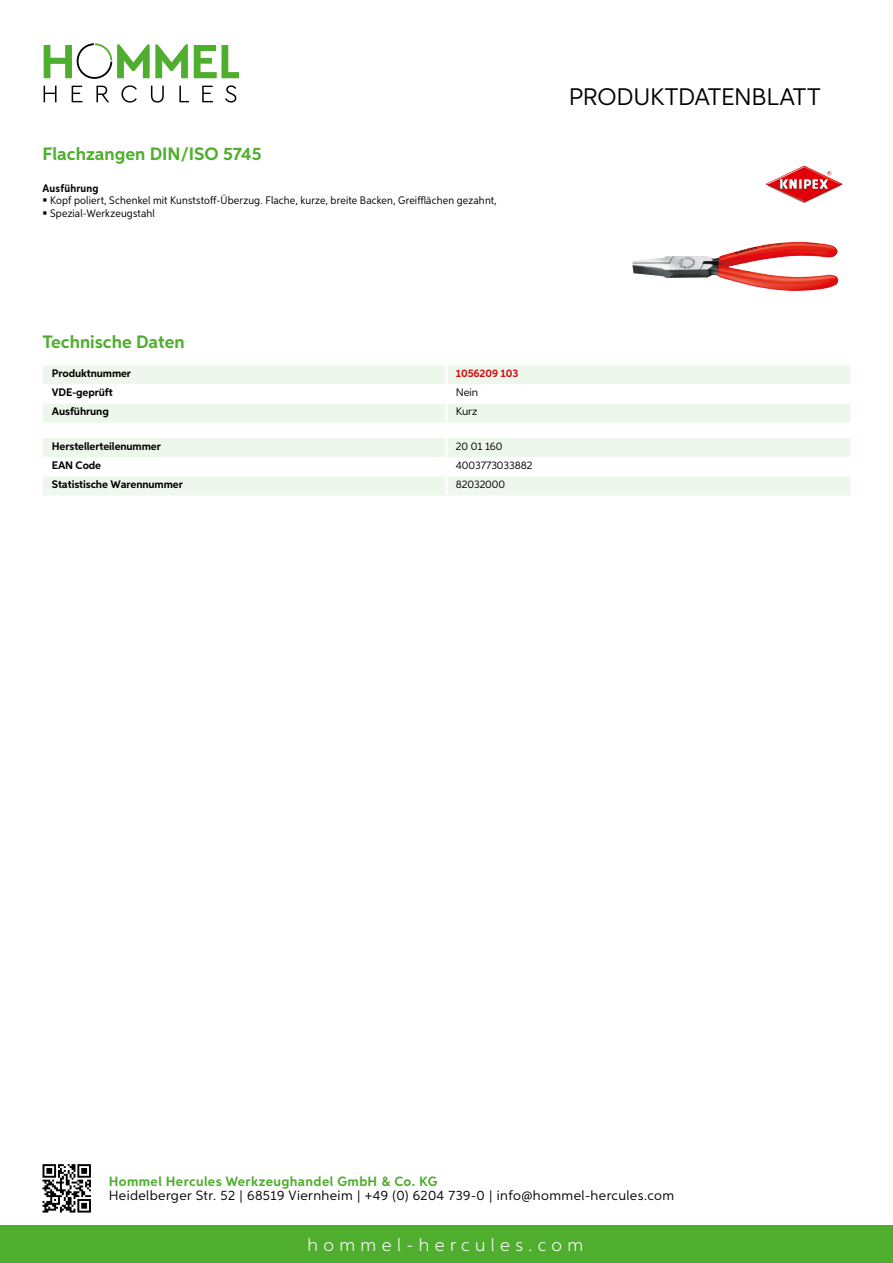
<style>
.page{position:relative;width:893px;height:1263px;background:#fff}
.page>*{position:absolute;margin:0;border:0;box-sizing:border-box;transform-origin:0 0}
.t1{font:24px "Aspira";letter-spacing:-.01em;color:#000}
.t2{font:700 18px "Aspira";color:#50ae2f}
.t3{font:300 18px "Aspira";letter-spacing:.3em;color:#fff}
.t4{font:13.5px "Aspira";letter-spacing:.03em;color:#000}
.t5{font:700 13.5px "Aspira";letter-spacing:.03em;color:#50ae2f}
.t6{font:10.95px/12.8px "Aspira Nar";letter-spacing:.015em;color:#000}
.t7{font:700 10.95px "Aspira";letter-spacing:-.01em;color:#000}
.t8{font:10.95px "Aspira";letter-spacing:-.01em;color:#000}
.t9{font:700 10.95px "Aspira";letter-spacing:-.01em;color:#cd1013}
.t10{font:700 10.95px "Aspira Nar";letter-spacing:.02em;color:#000}
</style>
<div class="page">
<div style="left:0;top:1226px;width:893px;height:37px;background:#50ae2f"></div>
<svg style="left:43px;top:1164px;width:48px;height:48px"></svg>
<svg style="left:194px;top:45px;width:45px;height:33px"></svg>
<svg style="left:44px;top:43px;width:144px;height:36px"></svg>
<svg style="left:44px;top:86px;width:13px;height:16px"></svg>
<svg style="left:72px;top:86px;width:10px;height:16px"></svg>
<svg style="left:96px;top:86px;width:13px;height:16px"></svg>
<svg style="left:121px;top:85px;width:16px;height:18px"></svg>
<svg style="left:151px;top:86px;width:13px;height:17px"></svg>
<svg style="left:179px;top:86px;width:10px;height:16px"></svg>
<svg style="left:202px;top:86px;width:11px;height:16px"></svg>
<svg style="left:225px;top:85px;width:11px;height:18px"></svg>
<svg style="left:43px;top:365px;width:807px;height:58px"></svg>
<hr style="left:445px;top:403px;width:3px;height:20px;background:#fff">
<svg style="left:43px;top:438px;width:807px;height:57px"></svg>
<hr style="left:445px;top:476px;width:3px;height:19px;background:#fff">
<img style="left:632px;top:242px;width:207px;height:49px">
<svg style="left:766px;top:166px;width:76px;height:38px"></svg>
<h2 class="t2" style="left:43px;top:142px;width:221px">Flachzangen DIN/ISO 5745</h2>
<p class="t10" style="left:43px;top:181px;width:58px">Ausführung</p>
<p class="t6" style="left:50px;top:194px;width:448px">Kopf poliert, Schenkel mit Kunststoff-Überzug. Flache, kurze, breite Backen, Greifflächen gezahnt,<br>Spezial-Werkzeugstahl</p>
<h1 class="t1" style="left:569px;top:82px;width:253px">Produktdatenblatt</h1>
<h2 class="t2" style="left:43px;top:331px;width:144px">Technische Daten</h2>
<p class="t7" style="left:52px;top:367px;width:81px">Produktnummer</p>
<p class="t9" style="left:456px;top:367px;width:64px">1056209 103</p>
<p class="t7" style="left:52px;top:386px;width:63px">VDE-geprüft</p>
<p class="t8" style="left:456px;top:386px;width:24px">Nein</p>
<p class="t7" style="left:52px;top:405px;width:58px">Ausführung</p>
<p class="t8" style="left:456px;top:405px;width:23px">Kurz</p>
<p class="t7" style="left:52px;top:439px;width:111px">Herstellerteilenummer</p>
<p class="t8" style="left:456px;top:439px;width:48px">20 01 160</p>
<p class="t7" style="left:52px;top:459px;width:51px">EAN Code</p>
<p class="t8" style="left:456px;top:459px;width:78px">4003773033882</p>
<p class="t7" style="left:52px;top:478px;width:132px">Statistische Warennummer</p>
<p class="t8" style="left:456px;top:478px;width:51px">82032000</p>
<p class="t5" style="left:109px;top:1172px;width:330px">Hommel Hercules Werkzeughandel GmbH &amp; Co. KG</p>
<p class="t4" style="left:109px;top:1187px;width:567px">Heidelberger Str. 52 | 68519 Viernheim | +49 (0) 6204 739-0 | info@hommel-hercules.com</p>
<h2 class="t3" style="left:307px;top:1234px;width:277px">hommel-hercules.com</h2>
</div>
